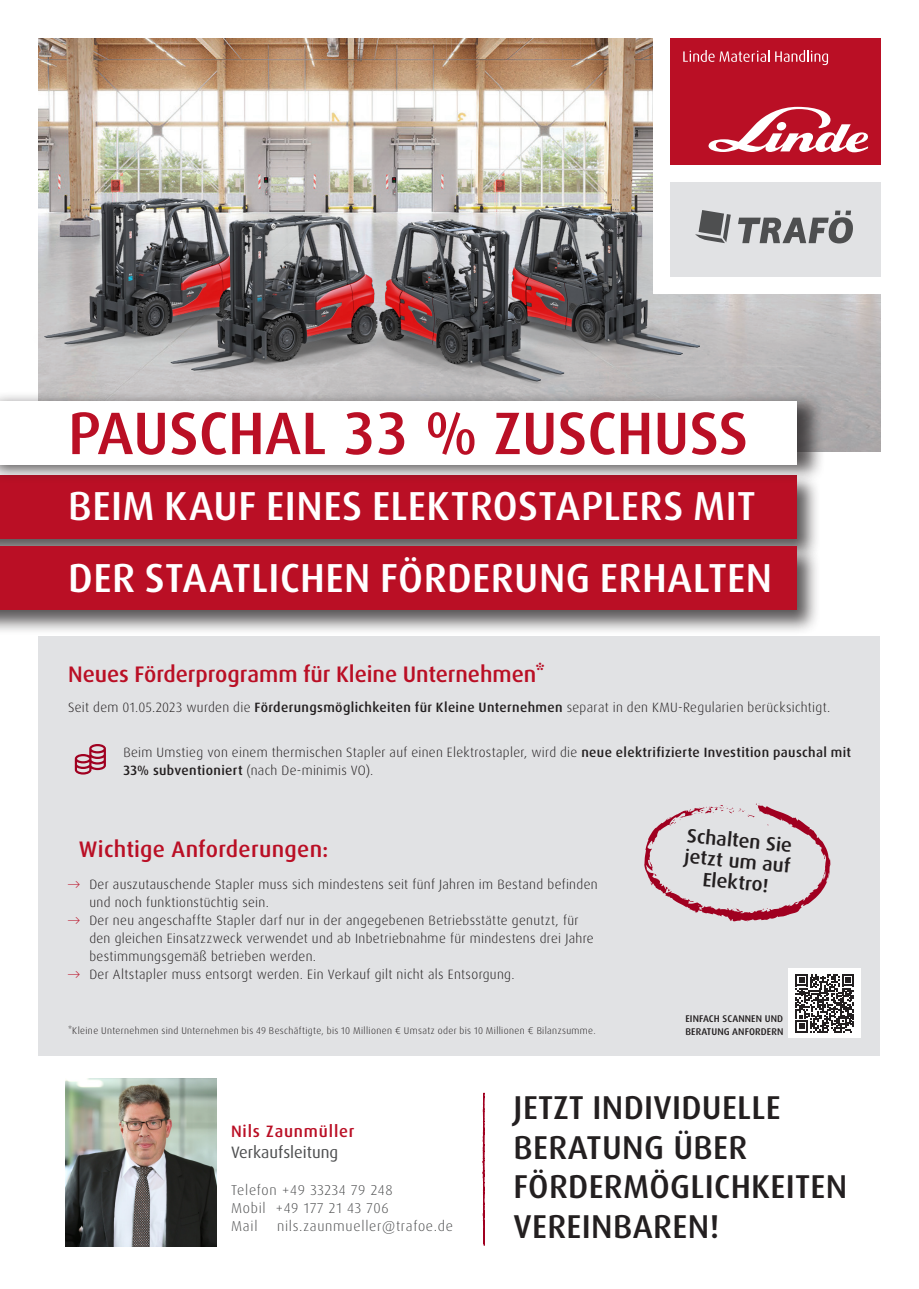
<style>
.page{position:relative;width:919px;height:1289px;background:#fff}
.page>*{position:absolute;margin:0;border:0;box-sizing:border-box;transform-origin:0 0}
.t1{font:500 60px "Dax Offc Pro";color:#ba0f25}
.H1_36_36_M{font:500 40.5px "Dax Pro";letter-spacing:.01em;color:#fff}
.Programme_Overline{font:500 33px "Dax Pro";letter-spacing:.01em;color:#231f20}
.Introtext_12_15_LT{font:500 22.5px "Dax Pro";letter-spacing:-.005em;color:#ba0f25}
.Graphic_centered{font:500 22.5px "Dax Pro";letter-spacing:.01em;color:#ba0f25}
.Main_Copy_9_12{font:500 19.35px "Dax Pro";color:#231f20;scale:1.04 1}
.Programme_Copytext{font:16.5px "Dax Pro";color:#4e4f50}
.Programme_Copytext-2{font:500 16.5px "Dax Pro";letter-spacing:.05em;color:#ba0f25}
.Programme_Copytext-3{font:300 14.25px "Dax Pro";letter-spacing:.05em;color:#4e4f50}
.Graphic_centered-2{font:300 13.5px/18px "Dax Pro";letter-spacing:.025em;color:#231f20}
.Graphic_centered-3{font:300 9.75px "Dax Pro";letter-spacing:.035em;color:#231f20}
.Global_Eye_Catcher{font:500 9.75px "Dax Pro";letter-spacing:.01em;color:#231f20}
.s1{font-weight:500}
.s2{color:#ba0f25}
</style>
<div class="page">
<img style="left:66px;top:1078px;width:151px;height:167px">
<img style="left:38px;top:38px;width:842px;height:413px">
<img style="left:38px;top:113px;width:215px;height:278px">
<svg style="left:482px;top:1092px;width:3px;height:153px"></svg>
<img style="left:125px;top:130px;width:316px;height:255px">
<div style="left:0;top:471px;width:820px;height:92px;background:#231f20;opacity:.75"></div>
<div style="left:0;top:475px;width:796px;height:64px;background:#ba0f25"></div>
<div style="left:38px;top:636px;width:841px;height:418px;background:#e1e2e4"></div>
<div style="left:788px;top:968px;width:73px;height:69px;background:#fff"></div>
<svg style="left:795px;top:974px;width:59px;height:58px"></svg>
<img style="left:443px;top:125px;width:293px;height:236px">
<img style="left:312px;top:138px;width:301px;height:253px">
<div style="left:0;top:543px;width:821px;height:91px;background:#231f20;opacity:.75"></div>
<div style="left:0;top:546px;width:796px;height:64px;background:#ba0f25"></div>
<svg style="left:75px;top:744px;width:31px;height:30px"></svg>
<svg style="left:644px;top:803px;width:187px;height:119px"></svg>
<div style="left:0;top:391px;width:824px;height:92px;background:#231f20;opacity:.75"></div>
<div style="left:0;top:401px;width:796px;height:64px;background:#fff"></div>
<div style="left:653px;top:0;width:265px;height:293px;background:#fff"></div>
<div style="left:670px;top:182px;width:210px;height:94px;background:#e1e2e4"></div>
<div style="left:670px;top:38px;width:210px;height:127px;background:#ba0f25"></div>
<svg style="left:708px;top:107px;width:160px;height:45px"></svg>
<svg style="left:683px;top:50px;width:86px;height:12px"></svg>
<svg style="left:775px;top:50px;width:53px;height:15px"></svg>
<svg style="left:695px;top:210px;width:35px;height:33px"></svg>
<svg style="left:738px;top:210px;width:114px;height:33px"></svg>
<p class="t1" style="left:68px;top:394px;width:681px">PAUSCHAL 33 % ZUSCHUSS</p>
<p class="H1_36_36_M" style="left:68px;top:480px;width:688px">BEIM KAUF EINES ELEKTROSTAPLERS MIT</p>
<p class="H1_36_36_M" style="left:68px;top:551px;width:705px">DER STAATLICHEN FÖRDERUNG ERHALTEN</p>
<p class="Introtext_12_15_LT" style="left:68px;top:659px;width:478px">Neues Förderprogramm für Kleine Unternehmen*</p>
<p class="Graphic_centered-2" style="left:68px;top:698px;width:763px">Seit dem 01.05.2023 wurden die <span class="s1">Förderungsmöglichkeiten für Kleine Unternehmen</span> separat in den KMU-Regularien berücksichtigt.</p>
<p class="Graphic_centered-2" style="left:123px;top:743px;width:729px">Beim Umstieg von einem thermischen Stapler auf einen Elektrostapler, wird die <span class="s1">neue elektrifizierte Investition pauschal mit<br>33% subventioniert</span> (nach De-minimis VO).</p>
<p class="Graphic_centered" style="left:79px;top:834px;width:251px">Wichtige Anforderungen:</p>
<p class="Graphic_centered-2" style="left:89px;top:875px;width:510px;text-indent:-21px"><span class="s2">→</span> Der auszutauschende Stapler muss sich mindestens seit fünf Jahren im Bestand befinden und noch funktionstüchtig sein.</p>
<p class="Graphic_centered-2" style="left:89px;top:911px;width:506px;text-indent:-21px"><span class="s2">→</span> Der neu angeschaffte Stapler darf nur in der angegebenen Betriebsstätte genutzt, fü r den gleichen Einsatzzweck verwendet und ab Inbetriebnahme fü r mindestens drei Jahre bestimmungsgemäß betrieben werden.</p>
<p class="Graphic_centered-2" style="left:68px;top:965px;width:448px"><span class="s2">→</span> Der Altstapler muss entsorgt werden. Ein Verkauf gilt nicht als Entsorgung.</p>
<p class="Graphic_centered-3" style="left:68px;top:1024px;width:529px">*Kleine Unternehmen sind Unternehmen bis 49 Beschäftigte, bis 10 Millionen € Umsatz oder bis 10 Millionen € Bilanzsumme.</p>
<p class="Main_Copy_9_12" style="left:688px;top:822px;width:103px;rotate:6deg">Schalten Sie</p>
<p class="Main_Copy_9_12" style="left:686px;top:843px;width:104px;rotate:6deg">jetzt um auf</p>
<p class="Main_Copy_9_12" style="left:704px;top:866px;width:65px;rotate:6deg">Elektro!</p>
<p class="Global_Eye_Catcher" style="left:685px;top:1011px;width:99px">EINFACH SCANNEN UND</p>
<p class="Global_Eye_Catcher" style="left:685px;top:1025px;width:99px">BERATUNG ANFORDERN</p>
<p class="Programme_Copytext-2" style="left:231px;top:1121px;width:125px">Nils Zaunmüller</p>
<p class="Programme_Copytext" style="left:231px;top:1142px;width:109px">Verkaufsleitung</p>
<p class="Programme_Copytext-3" style="left:231px;top:1180px;width:163px">Telefon +49 33234 79 248</p>
<p class="Programme_Copytext-3" style="left:231px;top:1198px;width:159px">Mobil +49 177 21 43 706</p>
<p class="Programme_Copytext-3" style="left:231px;top:1216px;width:28px">Mail</p>
<p class="Programme_Copytext-3" style="left:277px;top:1216px;width:177px">nils.zaunmueller@trafoe.de</p>
<p class="Programme_Overline" style="left:513px;top:1086px;width:268px">JETZT INDIVIDUELLE</p>
<p class="Programme_Overline" style="left:513px;top:1125px;width:235px">BERATUNG ÜBER</p>
<p class="Programme_Overline" style="left:513px;top:1165px;width:335px">FÖRDERMÖGLICHKEITEN</p>
<p class="Programme_Overline" style="left:513px;top:1205px;width:207px">VEREINBAREN!</p>
</div>
